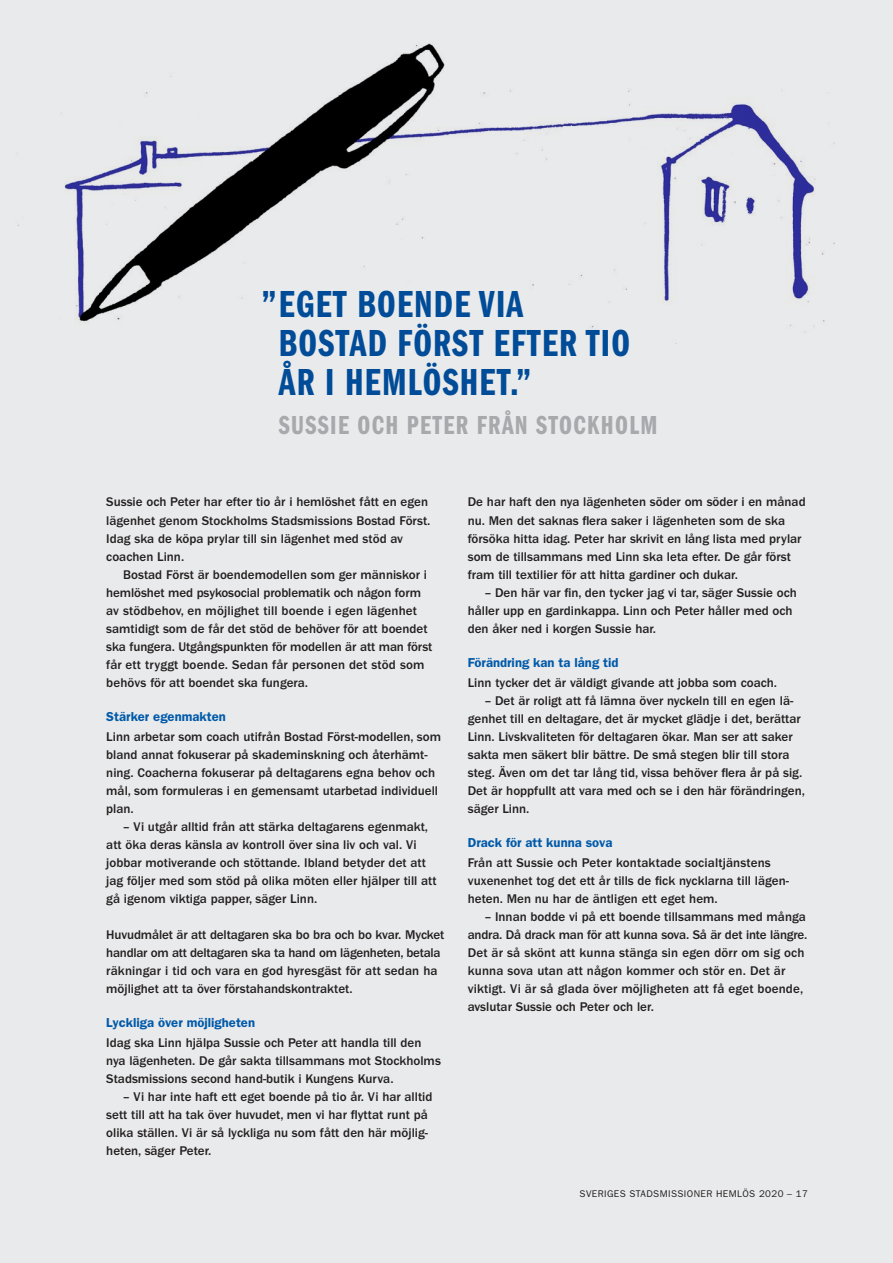
<style>
.page{position:relative;width:893px;height:1263px;background:#e9eaeb}
.page>*{position:absolute;margin:0;border:0;box-sizing:border-box;transform-origin:0 0}
.Rubrik_1{font:39px/39px "ITC Franklin Gothic Std Dm Cp";letter-spacing:.03em;color:#014c98}
.Rubrik_1-2{font:27px "ITC Franklin Gothic Std Dm Cp";letter-spacing:.05em;color:#a8a9ad}
.Bröd_indrag{font:500 13.05px/18px "ITC Franklin Gothic Std";color:#231f20}
.Bröd_indrag-2{font:600 13.05px "ITC Franklin Gothic Std";color:#015aaa}
.t1{font:9.75px "ITC Franklin Gothic Std";letter-spacing:.04em;color:#231f20}
</style>
<div class="page">
<img style="left:16px;top:43px;width:819px;height:295px">
<p class="Rubrik_1" style="left:279px;top:285px;width:353px;text-indent:-17px">”EGET BOENDE VIA<br>BOSTAD FÖRST EFTER TIO<br>ÅR I HEMLÖSHET.”</p>
<p class="Rubrik_1-2" style="left:279px;top:410px;width:380px">SUSSIE OCH PETER FRÅN STOCKHOLM</p>
<p class="Bröd_indrag" style="left:106px;top:493px;width:326px">Sussie och Peter har efter tio år i hemlöshet fått en egen lägenhet genom Stockholms Stadsmissions Bostad Först.<br>Idag ska de köpa prylar till sin lägenhet med stöd av coachen Linn.</p>
<p class="Bröd_indrag" style="left:106px;top:565px;width:328px;text-indent:17px">Bostad Först är boendemodellen som ger människor i hemlöshet med psykosocial problematik och någon form av stödbehov, en möjlighet till boende i egen lägenhet samtidigt som de får det stöd de behöver för att boendet ska fungera. Utgångspunkten för modellen är att man först får ett tryggt boende. Sedan får personen det stöd som behövs för att boendet ska fungera.</p>
<p class="Bröd_indrag-2" style="left:106px;top:709px;width:121px">Stärker egenmakten</p>
<p class="Bröd_indrag" style="left:106px;top:727px;width:336px">Linn arbetar som coach utifrån Bostad Först-modellen, som bland annat fokuserar på skademinskning och återhämt&shy;ning. Coacherna fokuserar på deltagarens egna behov och mål, som formuleras i en gemensamt utarbetad individuell plan.</p>
<p class="Bröd_indrag" style="left:106px;top:817px;width:332px;text-indent:17px">– Vi utgår alltid från att stärka deltagarens egenmakt, att öka deras känsla av kontroll över sina liv och val. Vi jobbar motiverande och stöttande. Ibland betyder det att jag följer med som stöd på olika möten eller hjälper till att gå igenom viktiga papper, säger Linn.</p>
<p class="Bröd_indrag" style="left:106px;top:925px;width:340px">Huvudmålet är att deltagaren ska bo bra och bo kvar. Mycket handlar om att deltagaren ska ta hand om lägenheten, betala räkningar i tid och vara en god hyresgäst för att sedan ha möjlighet att ta över förstahandskontraktet.</p>
<p class="Bröd_indrag-2" style="left:106px;top:1015px;width:150px">Lyckliga över möjligheten</p>
<p class="Bröd_indrag" style="left:106px;top:1033px;width:336px">Idag ska Linn hjälpa Sussie och Peter att handla till den nya lägenheten. De går sakta tillsammans mot Stockholms<br>Stadsmissions second hand-butik i Kungens Kurva.</p>
<p class="Bröd_indrag" style="left:106px;top:1087px;width:328px;text-indent:17px">– Vi har inte haft ett eget boende på tio år. Vi har alltid sett till att ha tak över huvudet, men vi har flyttat runt på olika ställen. Vi är så lyckliga nu som fått den här möjlig&shy;heten, säger Peter.</p>
<p class="Bröd_indrag" style="left:468px;top:493px;width:339px">De har haft den nya lägenheten söder om söder i en månad nu. Men det saknas flera saker i lägenheten som de ska försöka hitta idag. Peter har skrivit en lång lista med prylar som de tillsammans med Linn ska leta efter. De går först fram till textilier för att hitta gardiner och dukar.</p>
<p class="Bröd_indrag" style="left:468px;top:583px;width:331px;text-indent:17px">– Den här var fin, den tycker jag vi tar, säger Sussie och håller upp en gardinkappa. Linn och Peter håller med och den åker ned i korgen Sussie har.</p>
<p class="Bröd_indrag-2" style="left:468px;top:655px;width:152px">Förändring kan ta lång tid</p>
<p class="Bröd_indrag" style="left:468px;top:673px;width:311px">Linn tycker det är väldigt givande att jobba som coach.</p>
<p class="Bröd_indrag" style="left:468px;top:691px;width:339px;text-indent:17px">– Det är roligt att få lämna över nyckeln till en egen lä&shy;genhet till en deltagare, det är mycket glädje i det, berättar Linn. Livskvaliteten för deltagaren ökar. Man ser att saker sakta men säkert blir bättre. De små stegen blir till stora steg. Även om det tar lång tid, vissa behöver flera år på sig.<br>Det är hoppfullt att vara med och se i den här förändringen, säger Linn.</p>
<p class="Bröd_indrag-2" style="left:468px;top:835px;width:146px">Drack för att kunna sova</p>
<p class="Bröd_indrag" style="left:468px;top:853px;width:323px">Från att Sussie och Peter kontaktade socialtjänstens vuxenenhet tog det ett år tills de fick nycklarna till lägen&shy;heten. Men nu har de äntligen ett eget hem.</p>
<p class="Bröd_indrag" style="left:468px;top:907px;width:341px;text-indent:17px">– Innan bodde vi på ett boende tillsammans med många andra. Då drack man för att kunna sova. Så är det inte längre.<br>Det är så skönt att kunna stänga sin egen dörr om sig och kunna sova utan att någon kommer och stör en. Det är viktigt. Vi är så glada över möjligheten att få eget boende, avslutar Sussie och Peter och ler.</p>
<p class="t1" style="left:580px;top:1188px;width:230px">SVERIGES STADSMISSIONER HEMLÖS 2020 – 17</p>
</div>
